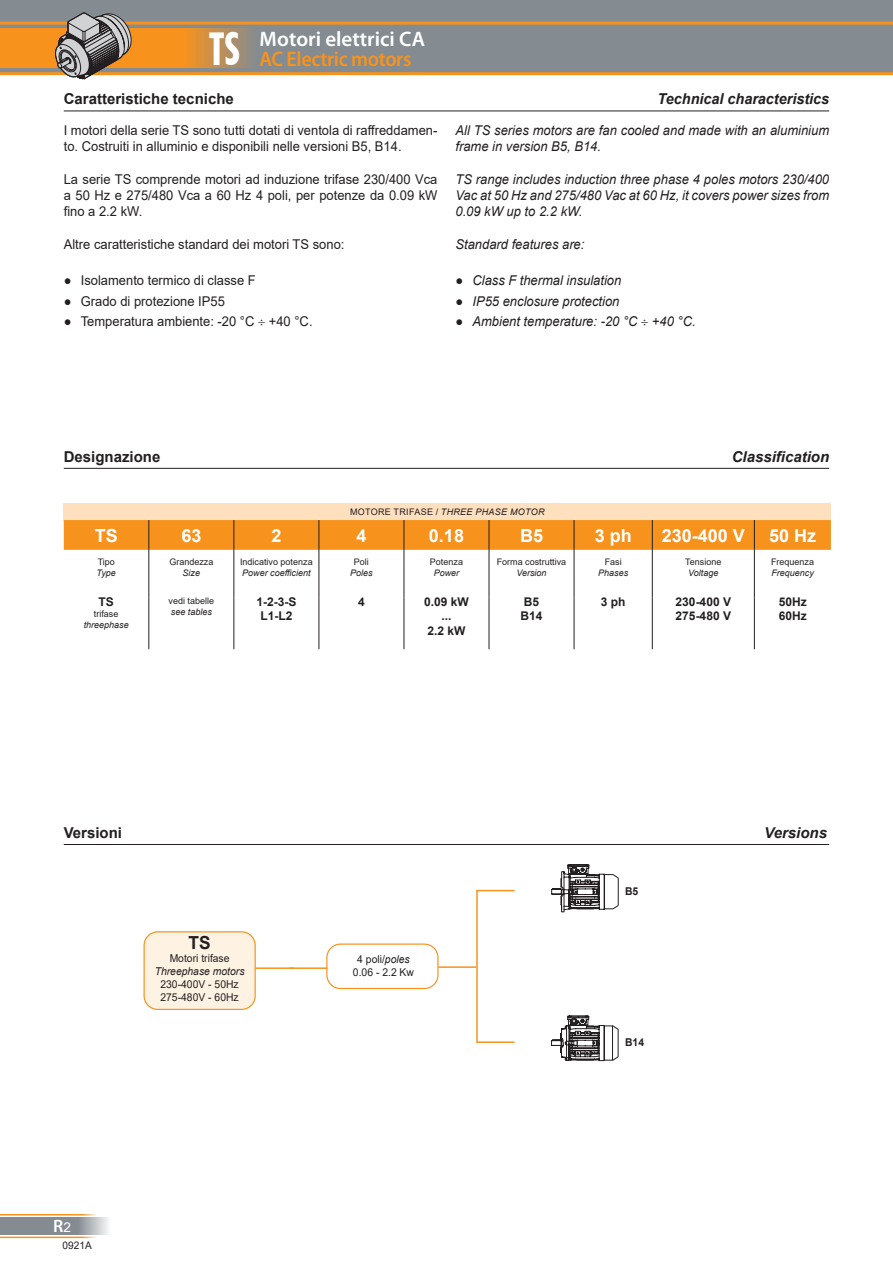
<style>
.page{position:relative;width:893px;height:1263px;background:#fff}
.page>*{position:absolute;margin:0;border:0;box-sizing:border-box;transform-origin:0 0}
.t1{font:600 21px/19.5px "Myriad Pro";color:#fff}
.t2{font:700 18px "Arial";color:#fff}
.t3{font:600 18px "Myriad Pro";color:#fff}
.t4{font:700 18px "Arial";color:#231f20;scale:.96 1}
.t5{font:700 15px "Arial";color:#231f20}
.t6{font:italic 700 15px "Arial";color:#231f20;scale:.96 1}
.t7{font:italic 700 15px "Arial";color:#231f20}
.t8{font:13.5px/16.2px "Arial";color:#231f20;scale:.96 1}
.t9{font:italic 13.5px/16.2px "Arial";color:#231f20;scale:.96 1}
.t10{font:700 12px/14.4px "Arial";color:#231f20}
.t11{font:10.8px/12.9px "Arial";color:#231f20;scale:.96 1}
.t12{font:italic 10.8px "Arial";color:#231f20;scale:.96 1}
.t13{font:700 10.8px "Arial";color:#231f20;scale:.96 1}
.t14{font:10.5px "Arial";color:#231f20;scale:.96 1}
.t15{font:9px "Arial";color:#231f20}
.t16{font:italic 9px "Arial";color:#231f20}
.t17{font:italic 9px "Arial";letter-spacing:.035em;color:#231f20}
.s1{font-family:"Futura BT";font-weight:700;font-stretch:condensed;font-size:45.3px}
.s2{color:#f7931d}
.s3{font-style:normal}
.s4{font-family:"Arial";font-weight:400;font-size:13.5px}
.s5{font-style:italic}
</style>
<div class="page">
<div style="left:0;top:0;width:893px;height:74px;background:#858c91"></div>
<hr style="left:0;top:72px;width:893px;height:3px;background:#f7931d">
<hr style="left:0;top:22px;width:893px;height:3px;background:#f7931d">
<svg style="left:0;top:28px;width:251px;height:40px;background:#e29131"></svg>
<svg style="left:0;top:1217px;width:108px;height:18px;background:#949a9e"></svg>
<hr style="left:0;top:1236px;width:102px;height:2px;background:#f7931d">
<hr style="left:0;top:1214px;width:102px;height:1px;background:#f7931d">
<svg style="left:54px;top:12px;width:78px;height:68px"></svg>
<hr style="left:64px;top:111px;width:765px;height:1px;background:#231f20">
<div style="left:64px;top:503px;width:767px;height:17px;background:#fee0bf"></div>
<svg style="left:64px;top:520px;width:767px;height:30px;background:#f6931e"></svg>
<hr style="left:149px;top:520px;width:1px;height:30px;background:#231f20">
<hr style="left:234px;top:520px;width:1px;height:30px;background:#231f20">
<hr style="left:319px;top:520px;width:1px;height:30px;background:#231f20">
<hr style="left:404px;top:520px;width:1px;height:30px;background:#231f20">
<hr style="left:489px;top:520px;width:1px;height:30px;background:#231f20">
<hr style="left:574px;top:520px;width:1px;height:30px;background:#231f20">
<hr style="left:652px;top:520px;width:1px;height:30px;background:#231f20">
<hr style="left:754px;top:520px;width:1px;height:30px;background:#231f20">
<hr style="left:149px;top:550px;width:1px;height:47px;background:#231f20">
<hr style="left:234px;top:550px;width:1px;height:47px;background:#231f20">
<hr style="left:319px;top:550px;width:1px;height:47px;background:#231f20">
<hr style="left:404px;top:550px;width:1px;height:47px;background:#231f20">
<hr style="left:489px;top:550px;width:1px;height:47px;background:#231f20">
<hr style="left:574px;top:550px;width:1px;height:47px;background:#231f20">
<hr style="left:652px;top:550px;width:1px;height:47px;background:#231f20">
<hr style="left:754px;top:550px;width:1px;height:47px;background:#231f20">
<hr style="left:149px;top:597px;width:1px;height:52px;background:#231f20">
<hr style="left:234px;top:597px;width:1px;height:52px;background:#231f20">
<hr style="left:319px;top:597px;width:1px;height:52px;background:#231f20">
<hr style="left:404px;top:597px;width:1px;height:52px;background:#231f20">
<hr style="left:489px;top:597px;width:1px;height:52px;background:#231f20">
<hr style="left:574px;top:597px;width:1px;height:52px;background:#231f20">
<hr style="left:652px;top:597px;width:1px;height:52px;background:#231f20">
<hr style="left:754px;top:597px;width:1px;height:52px;background:#231f20">
<hr style="left:64px;top:468px;width:765px;height:1px;background:#231f20">
<hr style="left:64px;top:844px;width:765px;height:1px;background:#231f20">
<div style="left:144px;top:932px;width:111px;height:77px;background:#fef2e3;border-radius:14px"></div>
<div style="left:144px;top:931px;width:112px;height:79px;border:1px solid #f7931d;border-radius:14px"></div>
<div style="left:326px;top:943px;width:113px;height:46px;border:1px solid #f7931d;border-radius:14px"></div>
<hr style="left:256px;top:967px;width:38px;height:2px;background:#f7931d">
<hr style="left:289px;top:967px;width:38px;height:2px;background:#f7931d">
<div style="left:476px;top:890px;width:39px;height:153px;border:2px solid #f7931d"></div>
<hr style="left:438px;top:966px;width:38px;height:2px;background:#f7931d">
<svg style="left:551px;top:1015px;width:67px;height:46px"></svg>
<svg style="left:551px;top:864px;width:68px;height:48px"></svg>
<h1 class="t1" style="left:209px;top:29px;width:218px;text-indent:51px">Motori elettrici CA<br><span class="s1">TS</span> <span class="s2">AC Electric motors</span></h1>
<p class="t5" style="left:64px;top:89px;width:172px">Caratteristiche tecniche</p>
<p class="t6" style="left:658px;top:89px;width:180px">Technical characteristics</p>
<p class="t8" style="left:64px;top:122px;width:391px">I motori della serie TS sono tutti dotati di ventola di raffreddamen&shy;to. Costruiti in alluminio e disponibili nelle versioni B5, B14.</p>
<p class="t8" style="left:64px;top:171px;width:391px;text-align:justify">La serie TS comprende motori ad induzione trifase 230/400 Vca a 50 Hz e 275/480 Vca a 60 Hz 4 poli, per potenze da 0.09 kW fino a 2.2 kW.</p>
<p class="t8" style="left:64px;top:236px;width:294px">Altre caratteristiche standard dei motori TS sono:</p>
<p class="t8" style="left:64px;top:272px;width:202px">● Isolamento termico di classe F</p>
<p class="t8" style="left:64px;top:293px;width:169px">● Grado di protezione IP55</p>
<p class="t8" style="left:64px;top:313px;width:261px">● Temperatura ambiente: -20 °C +40 °C.</p>
<p class="t9" style="left:455px;top:123px;width:391px">All TS series motors are fan cooled and made with an aluminium frame in version B5, B14.</p>
<p class="t9" style="left:455px;top:171px;width:391px;text-align:justify">TS range includes induction three phase 4 poles motors 230/400<br>Vac at 50 Hz and 275/480 Vac at 60 Hz, it covers power sizes from 0.09 kW up to 2.2 kW.</p>
<p class="t9" style="left:455px;top:236px;width:136px">Standard features are:</p>
<p class="t9" style="left:455px;top:273px;width:174px"><span class="s3">●</span> Class F thermal insulation</p>
<p class="t9" style="left:455px;top:293px;width:172px"><span class="s3">●</span> IP55 enclosure protection</p>
<p class="t9" style="left:455px;top:314px;width:252px"><span class="s3">●</span> Ambient temperature: -20 °C +40 °C.</p>
<p class="t5" style="left:64px;top:446px;width:98px">Designazione</p>
<p class="t7" style="left:732px;top:447px;width:99px">Classification</p>
<p class="t17" style="left:350px;top:506px;width:196px"><span class="s3">MOTORE TRIFASE /</span> THREE PHASE MOTOR</p>
<h2 class="t2" style="left:95px;top:522px;width:25px">TS</h2>
<h2 class="t2" style="left:181px;top:522px;width:22px">63</h2>
<h2 class="t2" style="left:271px;top:522px;width:12px">2</h2>
<h2 class="t2" style="left:356px;top:522px;width:12px">4</h2>
<h2 class="t2" style="left:429px;top:522px;width:37px">0.18</h2>
<h2 class="t2" style="left:520px;top:522px;width:25px">B5</h2>
<h2 class="t2" style="left:595px;top:522px;width:39px">3 ph</h2>
<h2 class="t2" style="left:662px;top:522px;width:85px">230-400 V</h2>
<h2 class="t2" style="left:769px;top:522px;width:49px">50 Hz</h2>
<p class="t15" style="left:98px;top:555px;width:19px">Tipo</p>
<p class="t16" style="left:97px;top:567px;width:21px">Type</p>
<p class="t15" style="left:169px;top:555px;width:46px">Grandezza</p>
<p class="t16" style="left:183px;top:567px;width:19px">Size</p>
<p class="t15" style="left:240px;top:555px;width:74px">Indicativo potenza</p>
<p class="t16" style="left:242px;top:567px;width:70px">Power coefficient</p>
<p class="t15" style="left:354px;top:555px;width:17px">Poli</p>
<p class="t16" style="left:350px;top:567px;width:24px">Poles</p>
<p class="t15" style="left:430px;top:555px;width:35px">Potenza</p>
<p class="t16" style="left:434px;top:567px;width:27px">Power</p>
<p class="t15" style="left:497px;top:555px;width:71px">Forma costruttiva</p>
<p class="t16" style="left:516px;top:567px;width:32px">Version</p>
<p class="t15" style="left:605px;top:555px;width:19px">Fasi</p>
<p class="t16" style="left:598px;top:567px;width:32px">Phases</p>
<p class="t15" style="left:685px;top:555px;width:38px">Tensione</p>
<p class="t16" style="left:688px;top:567px;width:32px">Voltage</p>
<p class="t15" style="left:771px;top:555px;width:45px">Frequenza</p>
<p class="t16" style="left:771px;top:567px;width:44px">Frequency</p>
<p class="t10" style="left:99px;top:595px;width:17px">TS</p>
<p class="t15" style="left:94px;top:607px;width:26px">trifase</p>
<p class="t16" style="left:84px;top:619px;width:47px">threephase</p>
<p class="t15" style="left:169px;top:594px;width:47px">vedi tabelle</p>
<p class="t16" style="left:171px;top:606px;width:43px">see tables</p>
<p class="t10" style="left:256px;top:595px;width:42px;text-align:center">1-2-3-S<br>L1-L2</p>
<p class="t10" style="left:358px;top:595px;width:8px">4</p>
<p class="t10" style="left:424px;top:595px;width:46px;text-align:center">0.09 kW ...<br>2.2 kW</p>
<p class="t10" style="left:520px;top:595px;width:24px">B5<br>B14</p>
<p class="t10" style="left:601px;top:595px;width:26px">3 ph</p>
<p class="t10" style="left:676px;top:595px;width:57px">230-400 V<br>275-480 V</p>
<p class="t10" style="left:779px;top:595px;width:30px">50Hz<br>60Hz</p>
<p class="t5" style="left:64px;top:822px;width:60px">Versioni</p>
<p class="t7" style="left:764px;top:823px;width:64px">Versions</p>
<h2 class="t4" style="left:189px;top:930px;width:25px">TS</h2>
<p class="t11" style="left:170px;top:952px;width:64px">Motori trifase</p>
<p class="t12" style="left:155px;top:964px;width:95px">Threephase motors</p>
<p class="t11" style="left:160px;top:978px;width:83px">230-400V - 50Hz<br>275-480V - 60Hz</p>
<h2 class="t3" style="left:53px;top:1214px;width:19px">R<span class="s4">2</span></h2>
<p class="t14" style="left:63px;top:1238px;width:32px">0921A</p>
<p class="t11" style="left:353px;top:952px;width:65px;text-align:center">4 poli/<span class="s5">poles<br></span>0.06 - 2.2 Kw</p>
<p class="t13" style="left:625px;top:884px;width:15px">B5</p>
<p class="t13" style="left:625px;top:1035px;width:21px">B14</p>
</div>
